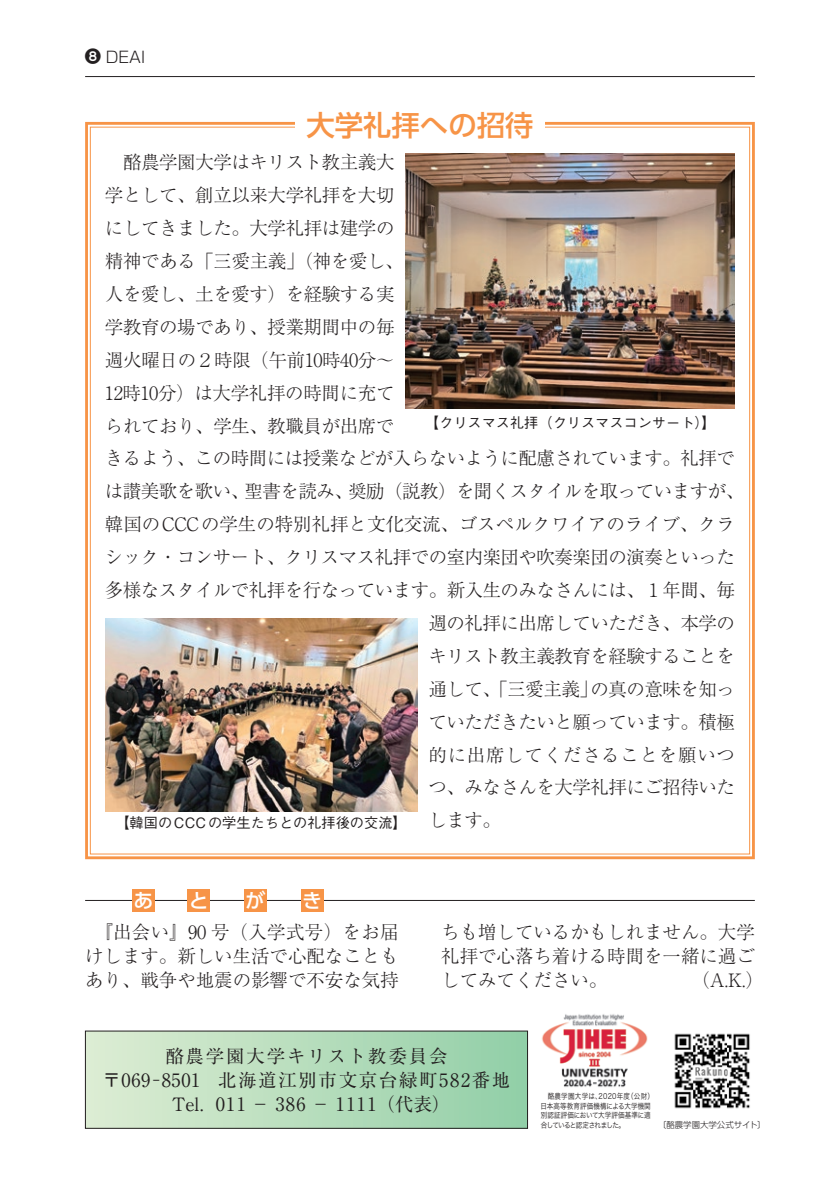
<style>
.page{position:relative;width:840px;height:1191px;background:#fff}
.page>*{position:absolute;margin:0;border:0;box-sizing:border-box;transform-origin:0 0}
.t1{font:500 28.4px "UD Shin Go Pro";color:#f79447}
.t2{font:500 19.8px "UD Shin Go Pro";color:#fff}
.t3{font:300 18.4px/24.2px "Ryumin Pr 6 N";letter-spacing:-.02em;color:#231f20;text-align:justify}
.t4{font:18.4px/23.8px "Ryumin Pro";letter-spacing:.09em;color:#231f20;text-align:center}
.t5{font:300 18.4px "Ryumin Pr 6 N";color:#231f20}
.t6{font:300 18.4px "Ryumin Pr 6 N";letter-spacing:.04em;color:#231f20}
.t7{font:300 15.6px "Shin Go Pro";color:#231f20}
.t8{font:500 14.2px "Gothic BBB Pro";color:#231f20}
.t9{font:300 8.4px "UD Shin Go Pro";letter-spacing:-.01em;color:#231f20}
.t10{font:7.6px/9.8px "Hira Kaku Pro W3";letter-spacing:.015em;color:#231f20;scale:.86 1}
.s1{font-family:"Seurat Pro DB";font-weight:400}
</style>
<div class="page">
<img style="left:541px;top:1014px;width:107px;height:73px">
<img style="left:674px;top:1033px;width:76px;height:76px">
<div style="left:85px;top:1031px;width:442px;height:97px;background:linear-gradient(to right,#deedd4,#92cea7)"></div>
<hr style="left:85px;top:76px;width:669px;height:1px;background:#231f20">
<hr style="left:85px;top:900px;width:669px;height:1px;background:#231f20">
<div style="left:132px;top:888px;width:22px;height:23px;background:#f79447"></div>
<div style="left:187px;top:889px;width:23px;height:23px;background:#f79447"></div>
<div style="left:244px;top:889px;width:22px;height:23px;background:#f79447"></div>
<div style="left:300px;top:889px;width:23px;height:23px;background:#f79447"></div>
<svg style="left:85px;top:121px;width:670px;height:739px"></svg>
<div style="left:295px;top:108px;width:249px;height:34px;background:#fff"></div>
<img style="left:405px;top:153px;width:329px;height:255px">
<img style="left:105px;top:618px;width:312px;height:193px">
<p class="t7" style="left:85px;top:44px;width:61px"><span class="s1">❽</span> DEAI</p>
<h1 class="t1" style="left:306px;top:102px;width:228px">大学礼拝への招待</h1>
<p class="t3" style="left:105px;top:149px;width:291px">　酪農学園大学はキリスト教主義大</p>
<p class="t3" style="left:105px;top:182px;width:291px">学として、創立以来大学礼拝を大切</p>
<p class="t3" style="left:105px;top:215px;width:291px">にしてきました。大学礼拝は建学の</p>
<p class="t3" style="left:105px;top:248px;width:300px">精神である「三愛主義」（神を愛し、</p>
<p class="t3" style="left:105px;top:281px;width:291px">人を愛し、土を愛す）を経験する実</p>
<p class="t3" style="left:105px;top:314px;width:291px">学教育の場であり、授業期間中の毎</p>
<p class="t3" style="left:105px;top:347px;width:291px">週火曜日の２時限（午前10時40分〜</p>
<p class="t3" style="left:105px;top:379px;width:291px">12時10分）は大学礼拝の時間に充て</p>
<p class="t3" style="left:105px;top:412px;width:291px">られており、学生、教職員が出席で</p>
<p class="t3" style="left:105px;top:445px;width:631px">きるよう、この時間には授業などが入らないように配慮されています。礼拝で</p>
<p class="t3" style="left:105px;top:478px;width:640px">は讃美歌を歌い、聖書を読み、奨励（説教）を聞くスタイルを取っていますが、</p>
<p class="t5" style="left:105px;top:510px;width:631px">韓国のCCCの学生の特別礼拝と文化交流、ゴスペルクワイアのライブ、クラ</p>
<p class="t3" style="left:105px;top:544px;width:631px">シック・コンサート、クリスマス礼拝での室内楽団や吹奏楽団の演奏といった</p>
<p class="t3" style="left:105px;top:577px;width:631px">多様なスタイルで礼拝を行なっています。新入生のみなさんには、１年間、毎</p>
<p class="t3" style="left:428px;top:610px;width:308px">週の礼拝に出席していただき、本学の</p>
<p class="t3" style="left:428px;top:643px;width:308px">キリスト教主義教育を経験することを</p>
<p class="t3" style="left:428px;top:675px;width:308px">通して、「三愛主義」の真の意味を知っ</p>
<p class="t3" style="left:428px;top:708px;width:308px">ていただきたいと願っています。積極</p>
<p class="t6" style="left:428px;top:740px;width:308px">的に出席してくださることを願いつ</p>
<p class="t3" style="left:428px;top:774px;width:308px">つ、みなさんを大学礼拝にご招待いた</p>
<p class="t3" style="left:428px;top:807px;width:74px">します。</p>
<p class="t8" style="left:424px;top:411px;width:292px">【クリスマス礼拝（クリスマスコンサート）】</p>
<p class="t8" style="left:115px;top:811px;width:292px">【韓国のCCCの学生たちとの礼拝後の交流】</p>
<p class="t2" style="left:133px;top:884px;width:21px">あ</p>
<p class="t2" style="left:189px;top:884px;width:21px">と</p>
<p class="t2" style="left:245px;top:884px;width:21px">が</p>
<p class="t2" style="left:302px;top:884px;width:21px">き</p>
<p class="t3" style="left:85px;top:919px;width:315px">　『出会い』90 号（入学式号）をお届けします。新しい生活で心配なこともあり、戦争や地震の影響で不安な気持</p>
<p class="t3" style="left:441px;top:919px;width:315px">ちも増しているかもしれません。大学礼拝で心落ち着ける時間を一緒に過ごしてみてください。</p>
<p class="t3" style="left:691px;top:967px;width:74px">（A.K.）</p>
<p class="t4" style="left:102px;top:1042px;width:409px">酪農学園大学キリスト教委員会<br>〒069−8501 北海道江別市文京台緑町582番地<br>Tel. 011 − 386 − 1111（代表）</p>
<p class="t10" style="left:540px;top:1090px;width:133px">　酪農学園大学は、2020年度（公財）日本高等教育評価機構による大学機関別認証評価において大学評価基準に適合していると認定されました。</p>
<p class="t9" style="left:657px;top:1118px;width:109px">〔酪農学園大学公式サイト〕</p>
</div>
